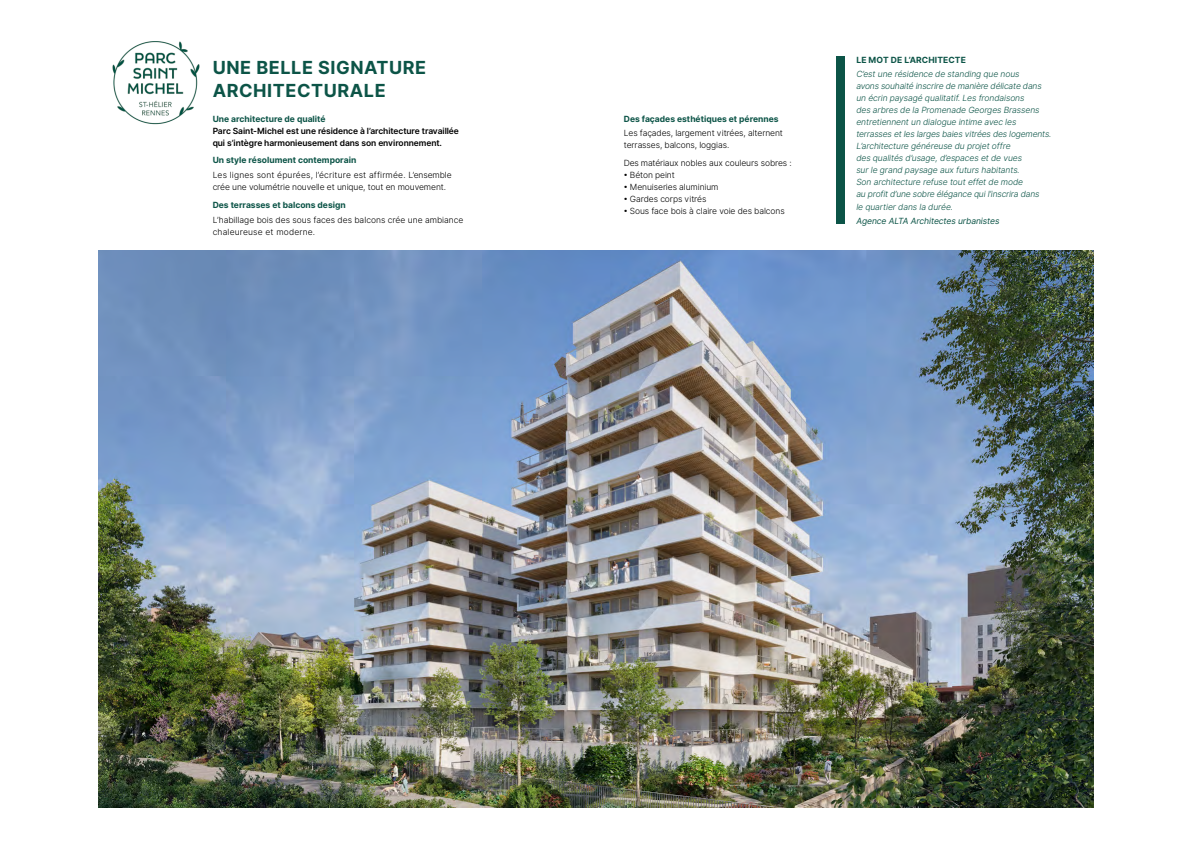
<style>
.page{position:relative;width:1191px;height:842px;background:#fff}
.page>*{position:absolute;margin:0;border:0;box-sizing:border-box;transform-origin:0 0}
.t1{font:700 18px/23px "Inter";letter-spacing:.03em;color:#0c5447}
.t2{font:8.5px/12px "Inter Light Italic BETA";letter-spacing:-.01em;color:#0c5447}
.t3{font:8.5px/12px "Inter Light BETA";letter-spacing:-.01em;color:#000}
.t4{font:700 8.5px "Inter";color:#0c5447}
.t5{font:600 8.5px/12px "Inter";letter-spacing:-.01em;color:#000}
.t6{font:italic 8.5px "Inter";letter-spacing:-.01em;color:#0c5447}
</style>
<div class="page">
<img style="left:98px;top:250px;width:995px;height:558px">
<div style="left:836px;top:57px;width:9px;height:167px;background:#0c5447"></div>
<img style="left:112px;top:41px;width:88px;height:84px">
<h1 class="t1" style="left:213px;top:56px;width:215px">UNE BELLE SIGNATURE<br>ARCHITECTURALE</h1>
<p class="t4" style="left:213px;top:112px;width:114px">Une architecture de qualité</p>
<p class="t5" style="left:213px;top:125px;width:248px">Parc Saint-Michel est une résidence à l’architecture travaillée qui s’intègre harmonieusement dans son environnement.</p>
<p class="t4" style="left:213px;top:154px;width:145px">Un style résolument contemporain</p>
<p class="t3" style="left:213px;top:169px;width:240px">Les lignes sont épurées, l’écriture est affirmée. L’ensemble crée une volumétrie nouvelle et unique, tout en mouvement.</p>
<p class="t4" style="left:213px;top:198px;width:135px">Des terrasses et balcons design</p>
<p class="t3" style="left:213px;top:214px;width:252px">L’habillage bois des sous faces des balcons crée une ambiance chaleureuse et moderne.</p>
<p class="t4" style="left:624px;top:112px;width:156px">Des façades esthétiques et pérennes</p>
<p class="t3" style="left:624px;top:127px;width:161px">Les façades, largement vitrées, alternent terrasses, balcons, loggias.</p>
<p class="t3" style="left:624px;top:157px;width:169px">Des matériaux nobles aux couleurs sobres :</p>
<p class="t3" style="left:624px;top:169px;width:52px">• Béton peint</p>
<p class="t3" style="left:624px;top:181px;width:96px">• Menuiseries aluminium</p>
<p class="t3" style="left:624px;top:193px;width:84px">• Gardes corps vitrés</p>
<p class="t3" style="left:624px;top:205px;width:162px">• Sous face bois à claire voie des balcons</p>
<p class="t4" style="left:856px;top:53px;width:111px">LE MOT DE L’ARCHITECTE</p>
<p class="t2" style="left:856px;top:69px;width:197px">C’est une résidence de standing que nous<br>avons souhaité inscrire de manière délicate dans un écrin paysagé qualitatif. Les frondaisons<br>des arbres de la Promenade Georges Brassens entretiennent un dialogue intime avec les terrasses et les larges baies vitrées des logements.<br>L’architecture généreuse du projet offre<br>des qualités d’usage, d’espaces et de vues<br>sur le grand paysage aux futurs habitants.<br>Son architecture refuse tout effet de mode<br>au profit d’une sobre élégance qui l’inscrira dans<br>le quartier dans la durée.</p>
<p class="t6" style="left:856px;top:215px;width:145px">Agence ALTA Architectes urbanistes</p>
</div>
